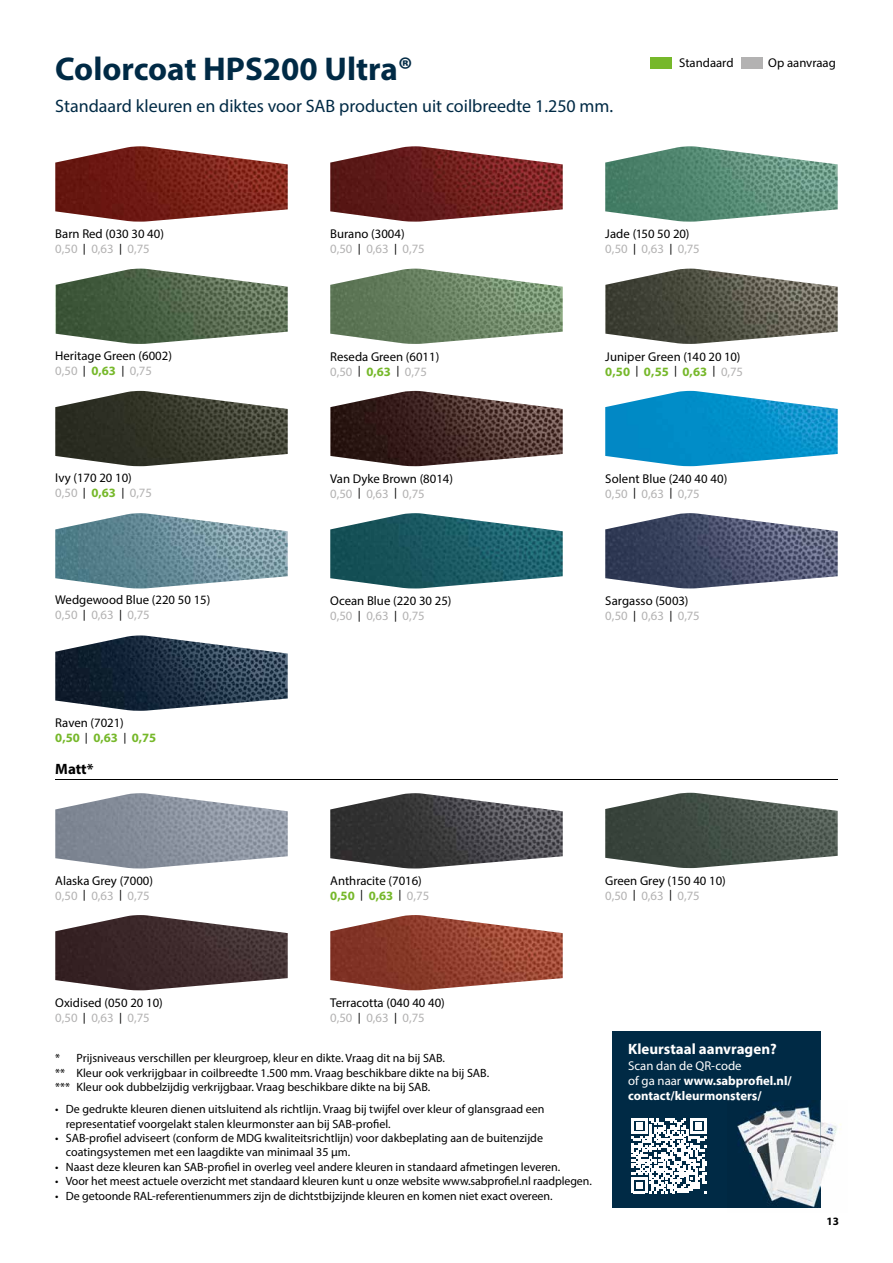
<style>
.page{position:relative;width:893px;height:1263px;background:#fff}
.page>*{position:absolute;margin:0;border:0;box-sizing:border-box;transform-origin:0 0}
.t1{font:700 33px "Myriad Pro";color:#002a45}
.t2{font:18px "Myriad Pro";color:#002a45}
.t3{font:700 15px "Myriad Pro";color:#fff}
.t4{font:700 15px "Myriad Pro";color:#000}
.t5{font:12.75px/15px "Myriad Pro";color:#000}
.t6{font:700 12.75px/15.3px "Myriad Pro";color:#fff}
.t7{font:700 12.75px/15px "Myriad Pro";color:#76b82a}
.t8{font:12px/14.4px "Myriad Pro";color:#000}
.t9{font:700 11.25px "Myriad Pro";color:#000}
.s1{color:#b3b2b2}
.s2{font-size:10.8px}
.s3{font-weight:700;color:#76b82a}
.s4{font-weight:400;color:#000}
.s5{font-weight:400;font-size:10.8px;color:#000}
.s6{font-weight:400}
</style>
<div class="page">
<div style="left:651px;top:57px;width:21px;height:12px;background:#76b82a"></div>
<div style="left:742px;top:57px;width:21px;height:12px;background:#b3b2b2"></div>
<div style="left:612px;top:1032px;width:208px;height:176px;background:#002a45"></div>
<svg style="left:631px;top:1118px;width:76px;height:75px"></svg>
<img style="left:820px;top:1100px;width:21px;height:108px">
<img style="left:737px;top:1100px;width:83px;height:108px">
<img style="left:727px;top:1100px;width:35px;height:1px">
<hr style="left:55px;top:779px;width:783px;height:1px;background:#000">
<img style="left:55px;top:391px;width:233px;height:75px">
<img style="left:330px;top:391px;width:233px;height:75px">
<img style="left:55px;top:269px;width:233px;height:75px">
<img style="left:330px;top:269px;width:233px;height:75px">
<img style="left:605px;top:269px;width:233px;height:75px">
<img style="left:55px;top:915px;width:233px;height:75px">
<img style="left:605px;top:793px;width:233px;height:75px">
<img style="left:605px;top:146px;width:233px;height:76px">
<img style="left:55px;top:635px;width:233px;height:76px">
<img style="left:55px;top:513px;width:233px;height:75px">
<img style="left:605px;top:513px;width:233px;height:75px">
<img style="left:55px;top:146px;width:233px;height:76px">
<img style="left:330px;top:146px;width:233px;height:76px">
<img style="left:605px;top:391px;width:233px;height:75px">
<img style="left:330px;top:513px;width:233px;height:75px">
<img style="left:330px;top:915px;width:233px;height:75px">
<img style="left:55px;top:793px;width:233px;height:75px">
<img style="left:330px;top:793px;width:233px;height:75px">
<h1 class="t1" style="left:55px;top:47px;width:359px">Colorcoat HPS200 Ultra®</h1>
<h2 class="t2" style="left:55px;top:94px;width:560px">Standaard kleuren en diktes voor SAB producten uit coilbreedte 1.250 mm.</h2>
<p class="t5" style="left:679px;top:55px;width:56px">Standaard</p>
<p class="t5" style="left:768px;top:55px;width:69px">Op aanvraag</p>
<p class="t5" style="left:55px;top:226px;width:110px">Barn Red (030 30 40)<br><span class="s1">0,50</span> <span class="s2">|</span> <span class="s1">0,63</span> <span class="s2">|</span> <span class="s1">0,75</span></p>
<p class="t5" style="left:330px;top:226px;width:96px">Burano (3004)<br><span class="s1">0,50</span> <span class="s2">|</span> <span class="s1">0,63</span> <span class="s2">|</span> <span class="s1">0,75</span></p>
<p class="t5" style="left:605px;top:226px;width:96px">Jade (150 50 20)<br><span class="s1">0,50</span> <span class="s2">|</span> <span class="s1">0,63</span> <span class="s2">|</span> <span class="s1">0,75</span></p>
<p class="t5" style="left:55px;top:348px;width:118px">Heritage Green (6002)<br><span class="s1">0,50</span> <span class="s2">|</span> <span class="s3">0,63</span> <span class="s2">|</span> <span class="s1">0,75</span></p>
<p class="t5" style="left:330px;top:349px;width:111px">Reseda Green (6011)<br><span class="s1">0,50</span> <span class="s2">|</span> <span class="s3">0,63</span> <span class="s2">|</span> <span class="s1">0,75</span></p>
<p class="t5" style="left:605px;top:349px;width:139px">Juniper Green (140 20 10)<br><span class="s3">0,50</span> <span class="s2">|</span> <span class="s3">0,55</span> <span class="s2">|</span> <span class="s3">0,63</span> <span class="s2">|</span> <span class="s1">0,75</span></p>
<p class="t5" style="left:55px;top:470px;width:98px">Ivy (170 20 10)<br><span class="s1">0,50</span> <span class="s2">|</span> <span class="s3">0,63</span> <span class="s2">|</span> <span class="s1">0,75</span></p>
<p class="t5" style="left:330px;top:471px;width:124px">Van Dyke Brown (8014)<br><span class="s1">0,50</span> <span class="s2">|</span> <span class="s1">0,63</span> <span class="s2">|</span> <span class="s1">0,75</span></p>
<p class="t5" style="left:605px;top:471px;width:124px">Solent Blue (240 40 40)<br><span class="s1">0,50</span> <span class="s2">|</span> <span class="s1">0,63</span> <span class="s2">|</span> <span class="s1">0,75</span></p>
<p class="t5" style="left:55px;top:592px;width:157px">Wedgewood Blue (220 50 15)<br><span class="s1">0,50</span> <span class="s2">|</span> <span class="s1">0,63</span> <span class="s2">|</span> <span class="s1">0,75</span></p>
<p class="t5" style="left:330px;top:593px;width:123px">Ocean Blue (220 30 25)<br><span class="s1">0,50</span> <span class="s2">|</span> <span class="s1">0,63</span> <span class="s2">|</span> <span class="s1">0,75</span></p>
<p class="t5" style="left:605px;top:593px;width:96px">Sargasso (5003)<br><span class="s1">0,50</span> <span class="s2">|</span> <span class="s1">0,63</span> <span class="s2">|</span> <span class="s1">0,75</span></p>
<p class="t7" style="left:55px;top:715px;width:103px"><span class="s4">Raven (7021)<br></span>0,50 <span class="s5">|</span> 0,63 <span class="s5">|</span> 0,75</p>
<p class="t4" style="left:55px;top:759px;width:40px">Matt*</p>
<p class="t5" style="left:55px;top:873px;width:99px">Alaska Grey (7000)<br><span class="s1">0,50</span> <span class="s2">|</span> <span class="s1">0,63</span> <span class="s2">|</span> <span class="s1">0,75</span></p>
<p class="t5" style="left:330px;top:873px;width:100px">Anthracite (7016)<br><span class="s3">0,50</span> <span class="s2">|</span> <span class="s3">0,63</span> <span class="s2">|</span> <span class="s1">0,75</span></p>
<p class="t5" style="left:605px;top:873px;width:122px">Green Grey (150 40 10)<br><span class="s1">0,50</span> <span class="s2">|</span> <span class="s1">0,63</span> <span class="s2">|</span> <span class="s1">0,75</span></p>
<p class="t5" style="left:55px;top:995px;width:109px">Oxidised (050 20 10)<br><span class="s1">0,50</span> <span class="s2">|</span> <span class="s1">0,63</span> <span class="s2">|</span> <span class="s1">0,75</span></p>
<p class="t5" style="left:330px;top:995px;width:116px">Terracotta (040 40 40)<br><span class="s1">0,50</span> <span class="s2">|</span> <span class="s1">0,63</span> <span class="s2">|</span> <span class="s1">0,75</span></p>
<p class="t8" style="left:55px;top:1051px;width:435px">* Prijsniveaus verschillen per kleurgroep, kleur en dikte. Vraag dit na bij SAB.<br>** Kleur ook verkrijgbaar in coilbreedte 1.500 mm. Vraag beschikbare dikte na bij SAB. *** Kleur ook dubbelzijdig verkrijgbaar. Vraag beschikbare dikte na bij SAB.</p>
<p class="t8" style="left:66px;top:1102px;width:480px;text-indent:-10px">• De gedrukte kleuren dienen uitsluitend als richtlijn. Vraag bij twijfel over kleur of glansgraad een representatief voorgelakt stalen kleurmonster aan bij SAB-profiel.</p>
<p class="t8" style="left:66px;top:1130px;width:479px;text-indent:-10px">• SAB-profiel adviseert (conform de MDG kwaliteitsrichtlijn) voor dakbeplating aan de buitenzijde coatingsystemen met een laagdikte van minimaal 35 μm.</p>
<p class="t8" style="left:55px;top:1159px;width:507px">• Naast deze kleuren kan SAB-profiel in overleg veel andere kleuren in standaard afmetingen leveren.</p>
<p class="t8" style="left:55px;top:1174px;width:538px">• Voor het meest actuele overzicht met standaard kleuren kunt u onze website www.sabprofiel.nl raadplegen.</p>
<p class="t8" style="left:55px;top:1188px;width:499px">• De getoonde RAL-referentienummers zijn de dichtstbijzijnde kleuren en komen niet exact overeen.</p>
<p class="t3" style="left:628px;top:1039px;width:150px">Kleurstaal aanvragen?</p>
<p class="t6" style="left:628px;top:1057px;width:165px"><span class="s6">Scan dan de QR-code<br>of ga naar</span> www.sabprofiel.nl/ contact/kleurmonsters/</p>
<p class="t9" style="left:826px;top:1214px;width:14px">13</p>
</div>
